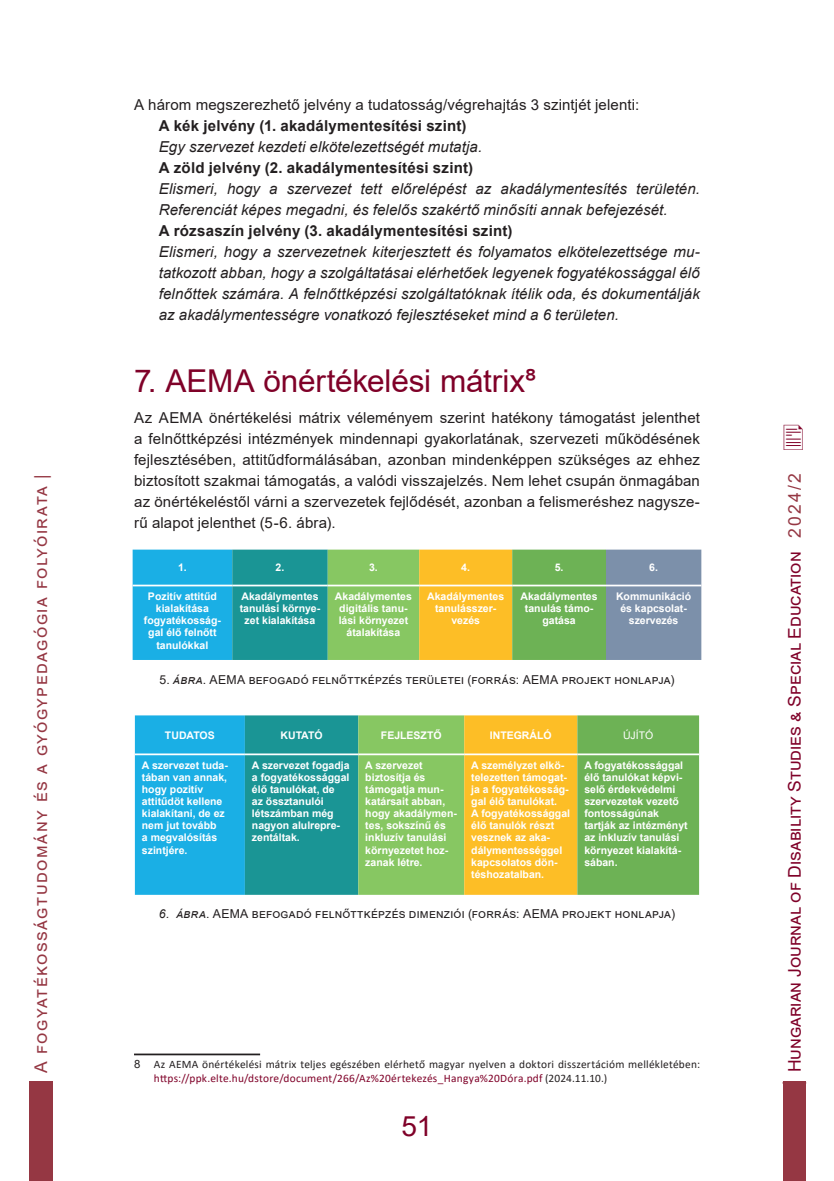
<style>
.page{position:relative;width:834px;height:1181px;background:#fff}
.page>*{position:absolute;margin:0;border:0;box-sizing:border-box;transform-origin:0 0}
.t1{font:31.5px "Arial";letter-spacing:-.005em;color:#7f0128}
.t2{font:28px "Arial";color:#7f0128}
.t3{font:17.5px "Arial";color:#7f0128}
.t4{font:17.5px "Arial";letter-spacing:.085em;color:#953743}
.t5{font:15.05px/21px "Arial";letter-spacing:.01em;color:#231f20;text-align:justify}
.t6{font:italic 15.05px/21px "Arial";letter-spacing:.005em;color:#231f20}
.t7{font:700 15.05px "Arial";letter-spacing:.015em;color:#231f20}
.t8{font:12.25px "Arial";letter-spacing:.02em;color:#231f20}
.t9{font:11.38px/13.7px "Calibri";letter-spacing:.015em;color:#231f20}
.t10{font:700 10.5px/12.1px "Arial";color:#fff;text-align:center}
.t11{font:10.5px "Arial";color:#fff}
.s1{font-style:italic}
.s2{font-family:"Arial"}
.s3{color:#7f0128}
.s4{font-size:24.5px;color:#953743}
.s5{color:#953743}
</style>
<div class="page">
<div style="left:783px;top:1081px;width:22px;height:100px;background:#953743"></div>
<div style="left:29px;top:1081px;width:24px;height:100px;background:#953743"></div>
<svg style="left:133px;top:549px;width:568px;height:111px;background:#70ad82"></svg>
<hr style="left:133px;top:584px;width:99px;height:2px;background:#fff">
<hr style="left:232px;top:584px;width:96px;height:2px;background:#fff">
<hr style="left:328px;top:584px;width:91px;height:2px;background:#fff">
<hr style="left:419px;top:584px;width:93px;height:2px;background:#fff">
<hr style="left:512px;top:584px;width:94px;height:2px;background:#fff">
<hr style="left:606px;top:584px;width:95px;height:2px;background:#fff">
<svg style="left:135px;top:715px;width:564px;height:180px;background:#6eb277"></svg>
<hr style="left:135px;top:753px;width:110px;height:2px;background:#fff">
<hr style="left:245px;top:753px;width:113px;height:2px;background:#fff">
<hr style="left:358px;top:753px;width:106px;height:2px;background:#fff">
<hr style="left:464px;top:753px;width:113px;height:2px;background:#fff">
<hr style="left:577px;top:753px;width:122px;height:2px;background:#fff">
<hr style="left:134px;top:1053px;width:126px;height:2px;background:#231f20">
<h3 class="t4" style="left:29px;top:1085px;width:613px;rotate:-90deg">| A fogyatékosságtudomány és a gyógypedagógia folyóirata |</h3>
<h3 class="t5" style="left:134px;top:94px;width:506px">A három megszerezhető jelvény a tudatosság/végrehajtás 3 szintjét jelenti:</h3>
<h3 class="t7" style="left:159px;top:115px;width:309px">A kék jelvény (1. akadálymentesítési szint)</h3>
<h3 class="t6" style="left:159px;top:137px;width:325px">Egy szervezet kezdeti elkötelezettségét mutatja.</h3>
<h3 class="t7" style="left:159px;top:157px;width:315px">A zöld jelvény (2. akadálymentesítési szint)</h3>
<h3 class="t6" style="left:159px;top:179px;width:542px">Elismeri, hogy a szervezet tett előrelépést az akadálymentesítés területén.<br>Referenciát képes megadni, és felelős szakértő minősíti annak befejezését.</h3>
<h3 class="t7" style="left:159px;top:220px;width:355px">A rózsaszín jelvény (3. akadálymentesítési szint)</h3>
<p class="t6" style="left:159px;top:242px;width:542px;text-align:justify">Elismeri, hogy a szervezetnek kiterjesztett és folyamatos elkötelezettsége mu&shy;tatkozott abban, hogy a szolgáltatásai elérhetőek legyenek fogyatékossággal élő felnőttek számára. A felnőttképzési szolgáltatóknak ítélik oda, és dokumentálják az akadálymentességre vonatkozó fejlesztéseket mind a 6 területen.</p>
<h1 class="t1" style="left:134px;top:359px;width:403px">7. AEMA önértékelési mátrix8</h1>
<p class="t5" style="left:134px;top:407px;width:567px">Az AEMA önértékelési mátrix véleményem szerint hatékony támogatást jelenthet a felnőttképzési intézmények mindennapi gyakorlatának, szervezeti működésének fejlesztésében, attitűdformálásában, azonban mindenképpen szükséges az ehhez biztosított szakmai támogatás, a valódi visszajelzés. Nem lehet csupán önmagában az önértékeléstől várni a szervezetek fejlődését, azonban a felismeréshez nagysze&shy;rű alapot jelenthet (5-6. ábra).</p>
<p class="t10" style="left:178px;top:562px;width:10px">1.</p>
<p class="t10" style="left:275px;top:562px;width:10px">2.</p>
<p class="t10" style="left:369px;top:562px;width:10px">3.</p>
<p class="t10" style="left:461px;top:562px;width:10px">4.</p>
<p class="t10" style="left:554px;top:562px;width:10px">5.</p>
<p class="t10" style="left:649px;top:562px;width:10px">6.</p>
<p class="t10" style="left:144px;top:590px;width:79px">Pozitív attitűd kialakítása fogyatékosság&shy;gal élő felnőtt tanulókkal</p>
<p class="t10" style="left:240px;top:590px;width:82px">Akadálymentes tanulási környe&shy;zet kialakítása</p>
<p class="t10" style="left:335px;top:590px;width:79px">Akadálymentes digitális tanu&shy;lási környezet átalakítása</p>
<p class="t10" style="left:427px;top:590px;width:79px">Akadálymentes tanulásszer&shy;vezés</p>
<p class="t10" style="left:520px;top:590px;width:79px">Akadálymentes tanulás támo&shy;gatása</p>
<p class="t10" style="left:616px;top:590px;width:77px">Kommunikáció és kapcsolat&shy;szervezés</p>
<p class="t8" style="left:159px;top:671px;width:516px">5. <span class="s1">ábra</span>. AEMA befogadó felnőttképzés területei (forrás: AEMA projekt honlapja)</p>
<p class="t10" style="left:165px;top:729px;width:51px">TUDATOS</p>
<p class="t10" style="left:280px;top:729px;width:44px">KUTATÓ</p>
<p class="t10" style="left:381px;top:729px;width:62px">FEJLESZTŐ</p>
<p class="t10" style="left:490px;top:729px;width:63px">INTEGRÁLÓ</p>
<p class="t11" style="left:623px;top:728px;width:32px">ÚJÍTÓ</p>
<p class="t10" style="left:142px;top:759px;width:87px;text-align:left">A szervezet tuda&shy;tában van annak, hogy pozitív attitűdöt kellene kialakítani, de ez nem jut tovább<br>a megvalósítás szintjére.</p>
<p class="t10" style="left:252px;top:759px;width:99px;text-align:left">A szervezet fogadja a fogyatékossággal élő tanulókat, de<br>az össztanulói létszámban még nagyon alulrepre&shy;zentáltak.</p>
<p class="t10" style="left:365px;top:759px;width:93px;text-align:left">A szervezet biztosítja és támogatja mun&shy;katársait abban, hogy akadálymen&shy;tes, sokszínű és inkluzív tanulási környezetet hoz&shy;zanak létre.</p>
<p class="t10" style="left:471px;top:759px;width:100px;text-align:left">A személyzet elkö&shy;telezetten támogat&shy;ja a fogyatékosság&shy;gal élő tanulókat.<br>A fogyatékossággal élő tanulók részt vesznek az aka&shy;dálymentességgel kapcsolatos dön&shy;téshozatalban.</p>
<p class="t10" style="left:584px;top:759px;width:105px;text-align:left">A fogyatékossággal élő tanulókat képvi&shy;selő érdekvédelmi szervezetek vezető fontosságúnak tartják az intézményt az inkluzív tanulási környezet kialakítá&shy;sában.</p>
<p class="t8" style="left:159px;top:905px;width:517px"><span class="s1">6. ábra</span>. AEMA befogadó felnőttképzés dimenziói (forrás: AEMA projekt honlapja)</p>
<p class="t9" style="left:154px;top:1057px;width:547px;text-indent:-20px"><span class="s2">8</span> Az AEMA önértékelési mátrix teljes egészében elérhető magyar nyelven a doktori disszertációm mellékletében: <span class="s3">https://ppk.elte.hu/dstore/document/266/Az%20értekezés_Hangya%20Dóra.pdf</span> (2024.11.10.)</p>
<h2 class="t2" style="left:401px;top:1107px;width:33px">51</h2>
<h3 class="t3" style="left:782px;top:1086px;width:614px;rotate:-90deg"><span class="s4">|</span> Hungarian Journal of Disability Studies &amp; Special Education <span class="s5">2024/2</span></h3>
</div>
